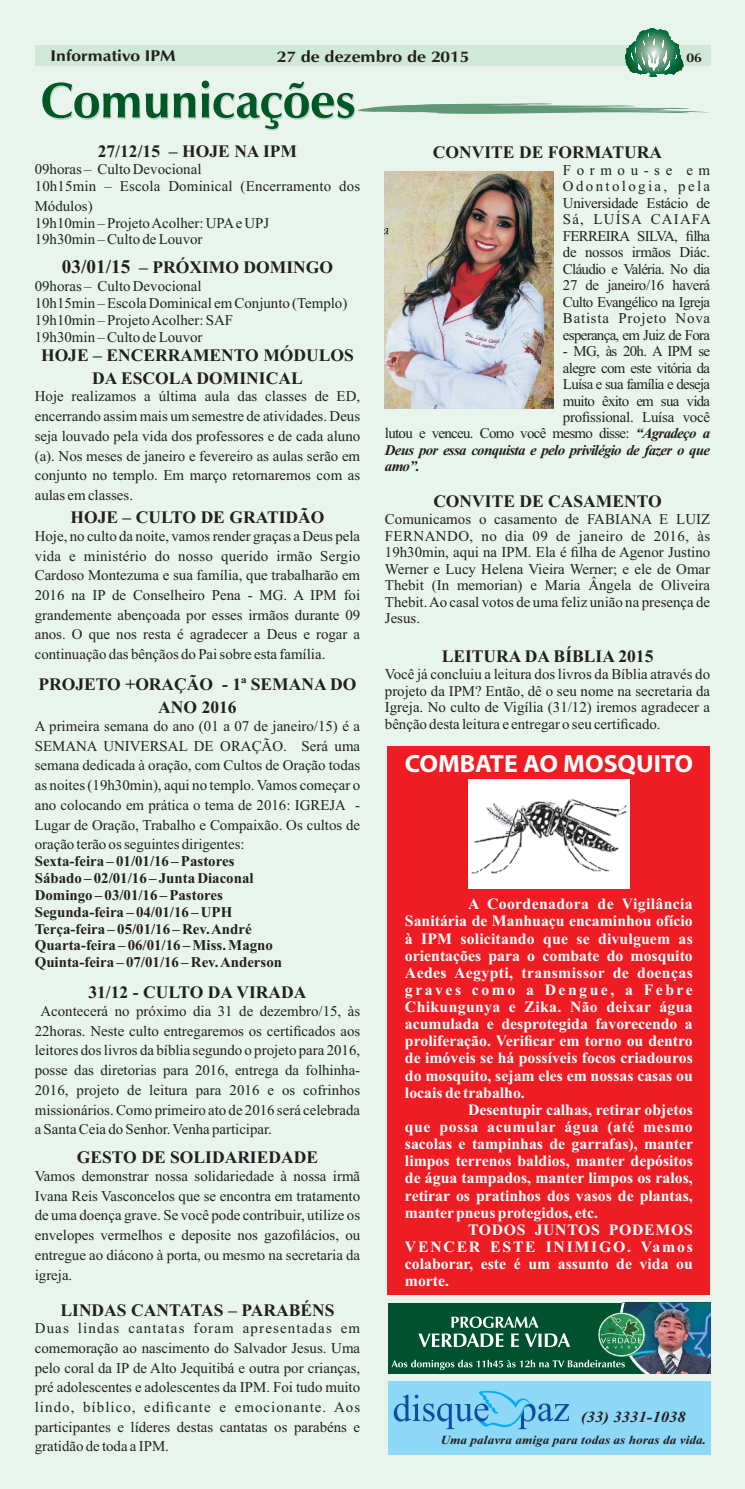
<style>
.page{position:relative;width:745px;height:1489px;background:#fff}
.page>*{position:absolute;margin:0;border:0;box-sizing:border-box;transform-origin:0 0}
.t1{font:700 25.03px "Myriad Web Pro";color:#fff}
.t2{font:700 17.5px/23.3px "Times New Roman";color:#231f20;text-align:center}
.t3{font:700 15.75px/17.2px "Times New Roman";color:#fff;text-align:justify}
.t4{font:700 15.75px "Zapf Humanist 601 BT";color:#231f20;scale:1.11 1}
.t5{font:italic 700 15.58px "Times New Roman";color:#231f20;scale:1.08 1}
.t6{font:14.88px/19.8px "Times New Roman";color:#231f20;text-align:justify}
.t7{font:700 14.88px/16.8px "Times New Roman";color:#231f20}
.t8{font:14.88px "Times New Roman";letter-spacing:-.045em;color:#231f20}
.t9{font:italic 700 14.88px "Times New Roman";letter-spacing:-.045em;color:#231f20}
.t10{font:700 12.78px "Zapf Humanist 601 BT";color:#231f20;scale:1.11 1}
.t11{font:italic 700 12.25px "Times New Roman";color:#231f20;scale:1.08 1}
.s1{font-size:19.25px}
.s2{font-weight:700;font-style:italic}
</style>
<div class="page">
<div style="left:0;top:0;width:744px;height:1488px;background:#e9f5ec"></div>
<div style="left:388px;top:1380px;width:321px;height:73px;background:#8dd7f7"></div>
<svg style="left:393px;top:1391px;width:176px;height:37px"></svg>
<svg style="left:42px;top:28px;width:667px;height:103px"></svg>
<div style="left:388px;top:1302px;width:321px;height:71px;background:#005130"></div>
<svg style="left:418px;top:1316px;width:152px;height:30px"></svg>
<svg style="left:391px;top:1359px;width:207px;height:10px"></svg>
<img style="left:598px;top:1302px;width:111px;height:71px">
<img style="left:384px;top:172px;width:168px;height:236px">
<div style="left:387px;top:746px;width:322px;height:548px;background:#ee1d23"></div>
<img style="left:468px;top:779px;width:161px;height:109px">
<p class="t4" style="left:51px;top:49px;width:114px">Informativo IPM</p>
<p class="t4" style="left:276px;top:50px;width:175px">27 de dezembro de 2015</p>
<p class="t10" style="left:686px;top:52px;width:16px">06</p>
<p class="t2" style="left:98px;top:141px;width:201px">27/12/15 – HOJE NA IPM</p>
<p class="t6" style="left:35px;top:162px;width:327px;line-height:16.8px">09horas – Culto Devocional<br>10h15min – Escola Dominical (Encerramento dos</p>
<p class="t6" style="left:35px;top:199px;width:236px;line-height:16.8px;text-align:left">Módulos)<br>19h10min – ProjetoAcolher: UPAe UPJ<br>19h30min – Culto de Louvor</p>
<p class="t2" style="left:62px;top:257px;width:272px"><span class="s1">03/01/15</span> – PRÓXIMO DOMINGO</p>
<p class="t6" style="left:35px;top:279px;width:314px;line-height:16.8px;text-align:left">09horas – Culto Devocional<br>10h15min – Escola Dominical em Conjunto (Templo)<br>19h10min – ProjetoAcolher: SAF<br>19h30min – Culto de Louvor</p>
<p class="t2" style="left:41px;top:345px;width:314px">HOJE – ENCERRAMENTO MÓDULOS<br>DA ESCOLA DOMINICAL</p>
<p class="t6" style="left:35px;top:388px;width:327px">Hoje realizamos a última aula das classes de ED, encerrando assim mais um semestre de atividades. Deus seja louvado pela vida dos professores e de cada aluno (a). Nos meses de janeiro e fevereiro as aulas serão em conjunto no templo. Em março retornaremos com as aulas em classes.</p>
<p class="t2" style="left:70px;top:508px;width:255px">HOJE – CULTO DE GRATIDÃO</p>
<p class="t6" style="left:35px;top:527px;width:327px">Hoje, no culto da noite, vamos render graças a Deus pela vida e ministério do nosso querido irmão Sergio Cardoso Montezuma e sua família, que trabalharão em 2016 na IP de Conselheiro Pena - MG. A IPM foi grandemente abençoada por esses irmãos durante 09 anos. O que nos resta é agradecer a Deus e rogar a continuação das bênçãos do Pai sobre esta família.</p>
<p class="t2" style="left:38px;top:674px;width:319px">PROJETO +ORAÇÃO - 1ª SEMANA DO<br>ANO 2016</p>
<p class="t6" style="left:35px;top:717px;width:327px">A primeira semana do ano (01 a 07 de janeiro/15) é a SEMANA UNIVERSAL DE ORAÇÃO. Será uma semana dedicada à oração, com Cultos de Oração todas as noites (19h30min), aqui no templo. Vamos começar o ano colocando em prática o tema de 2016: IGREJA - Lugar de Oração, Trabalho e Compaixão. Os cultos de oração terão os seguintes dirigentes:</p>
<p class="t7" style="left:35px;top:854px;width:249px">Sexta-feira – 01/01/16 – Pastores Sábado – 02/01/16 – Junta Diaconal Domingo – 03/01/16 – Pastores Segunda-feira – 04/01/16 – UPH Terça-feira – 05/01/16 – Rev.André Quarta-feira – 06/01/16 – Miss. Magno Quinta-feira – 07/01/16 – Rev.Anderson</p>
<p class="t2" style="left:88px;top:982px;width:219px">31/12 - CULTO DA VIRADA</p>
<p class="t6" style="left:35px;top:1002px;width:327px;text-indent:6px">Acontecerá no próximo dia 31 de dezembro/15, às 22horas. Neste culto entregaremos os certificados aos leitores dos livros da bíblia segundo o projeto para 2016, posse das diretorias para 2016, entrega da folhinha-2016, projeto de leitura para 2016 e os cofrinhos missionários. Como primeiro ato de 2016 será celebrada a Santa Ceia do Senhor. Venha participar.</p>
<p class="t2" style="left:77px;top:1147px;width:243px">GESTO DE SOLIDARIEDADE</p>
<p class="t6" style="left:35px;top:1167px;width:327px">Vamos demonstrar nossa solidariedade à nossa irmã Ivana Reis Vasconcelos que se encontra em tratamento de uma doença grave. Se você pode contribuir, utilize os envelopes vermelhos e deposite nos gazofilácios, ou entregue ao diácono à porta, ou mesmo na secretaria da igreja.</p>
<p class="t2" style="left:60px;top:1299px;width:275px">LINDAS CANTATAS – PARABÉNS</p>
<p class="t6" style="left:35px;top:1319px;width:327px">Duas lindas cantatas foram apresentadas em comemoração ao nascimento do Salvador Jesus. Uma pelo coral da IP de Alto Jequitibá e outra por crianças, pré adolescentes e adolescentes da IPM. Foi tudo muito lindo, bíblico, edificante e emocionante. Aos participantes e líderes destas cantatas os parabéns e gratidão de toda a IPM.</p>
<p class="t2" style="left:432px;top:142px;width:231px">CONVITE DE FORMATURA</p>
<p class="t6" style="left:562px;top:163px;width:149px;line-height:16.4px">Formou-se em Odontologia, pela Universidade Estácio de Sá, LUÍSA CAIAFA FERREIRA SILVA, filha de nossos irmãos Diác.<br>Cláudio e Valéria. No dia 27 de janeiro/16 haverá Culto Evangélico na Igreja Batista Projeto Nova esperança, em Juiz de Fora</p>
<p class="t8" style="left:562px;top:346px;width:149px">- MG, às 20h. A IPM se</p>
<p class="t8" style="left:562px;top:362px;width:149px">alegre com este vitória da</p>
<p class="t8" style="left:562px;top:378px;width:149px">Luísa e sua família e deseja</p>
<p class="t8" style="left:562px;top:395px;width:149px">muito êxito em sua vida</p>
<p class="t6" style="left:562px;top:408px;width:149px">profissional. Luísa você</p>
<p class="t8" style="left:384px;top:428px;width:326px">lutou e venceu. Como você mesmo disse: <span class="s2">“Agradeço a</span></p>
<p class="t9" style="left:384px;top:445px;width:326px">Deus por essa conquista e pelo privilégio de fazer o que</p>
<p class="t9" style="left:384px;top:461px;width:36px">amo”.</p>
<p class="t2" style="left:433px;top:492px;width:230px">CONVITE DE CASAMENTO</p>
<p class="t6" style="left:384px;top:512px;width:326px;line-height:16.4px">Comunicamos o casamento de FABIANA E LUIZ FERNANDO, no dia 09 de janeiro de 2016, às 19h30min, aqui na IPM. Ela é filha de Agenor Justino Werner e Lucy Helena Vieira Werner; e ele de Omar Thebit (In memorian) e Maria Ângela de Oliveira Thebit.Ao casal votos de uma feliz união na presença de Jesus.</p>
<p class="t2" style="left:441px;top:646px;width:213px">LEITURA DA BÍBLIA 2015</p>
<p class="t6" style="left:384px;top:667px;width:326px;line-height:16.4px">Você já concluiu a leitura dos livros da Bíblia através do projeto da IPM? Então, dê o seu nome na secretaria da Igreja. No culto de Vigília (31/12) iremos agradecer a bênção desta leitura e entregar o seu certificado.</p>
<h1 class="t1" style="left:404px;top:755px;width:290px">COMBATE AO MOSQUITO</h1>
<p class="t3" style="left:404px;top:897px;width:289px;text-indent:63px">A Coordenadora de Vigilância Sanitária de Manhuaçu encaminhou ofício à IPM solicitando que se divulguem as orientações para o combate do mosquito Aedes Aegypti, transmissor de doenças graves como a Dengue, a Febre Chikungunya e Zika. Não deixar água acumulada e desprotegida favorecendo a proliferação. Verificar em torno ou dentro de imóveis se há possíveis focos criadouros do mosquito, sejam eles em nossas casas ou locais de trabalho.</p>
<p class="t3" style="left:404px;top:1102px;width:289px;text-indent:63px">Desentupir calhas, retirar objetos que possa acumular água (até mesmo sacolas e tampinhas de garrafas), manter limpos terrenos baldios, manter depósitos de água tampados, manter limpos os ralos, retirar os pratinhos dos vasos de plantas, manter pneus protegidos, etc.</p>
<p class="t3" style="left:404px;top:1222px;width:289px;text-indent:63px">TODOS JUNTOS PODEMOS VENCER ESTE INIMIGO. Vamos colaborar, este é um assunto de vida ou morte.</p>
<p class="t5" style="left:581px;top:1410px;width:98px">(33) 3331-1038</p>
<p class="t11" style="left:440px;top:1434px;width:247px">Uma palavra amiga para todas as horas da vida.</p>
</div>
